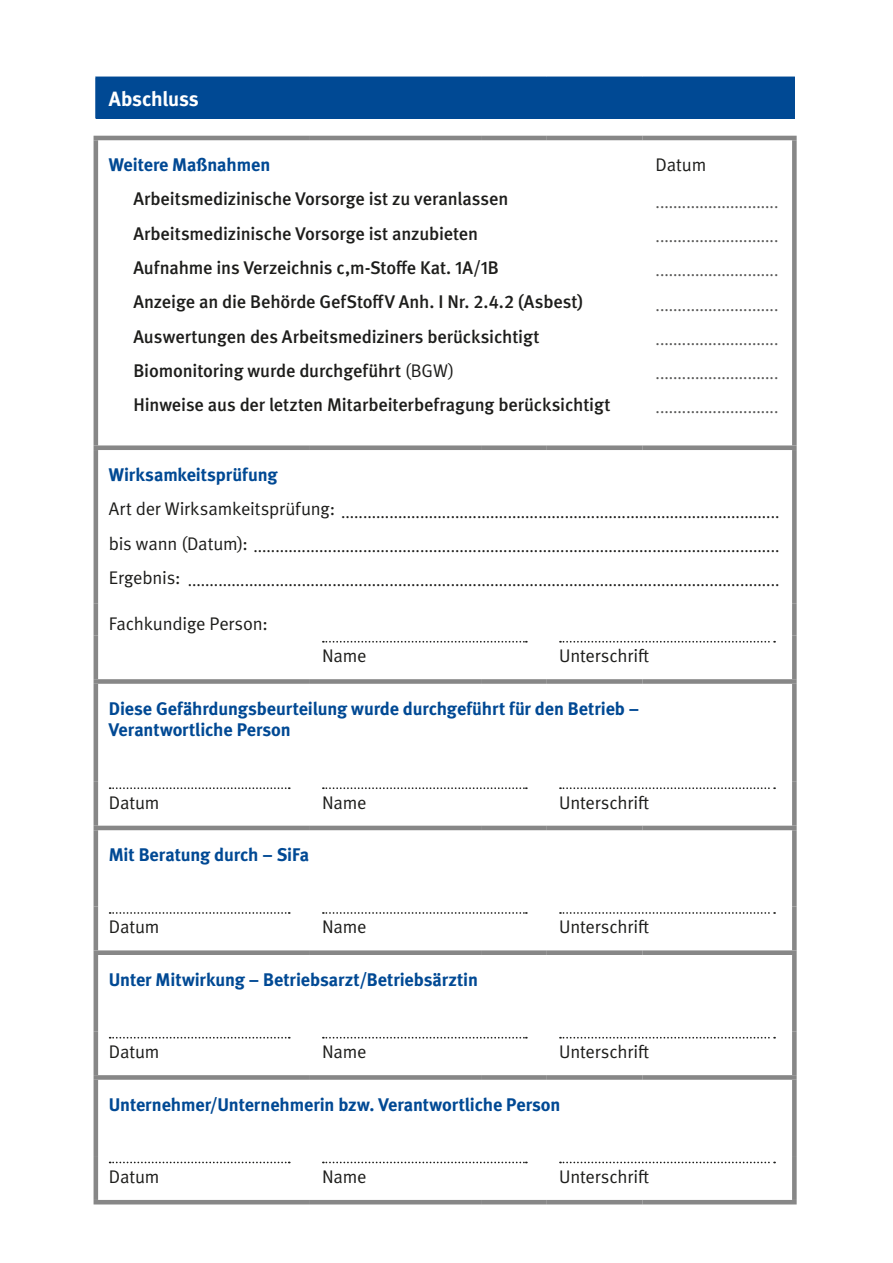
<style>
.page{position:relative;width:893px;height:1263px;background:#fff}
.page>*{position:absolute;margin:0;border:0;box-sizing:border-box;transform-origin:0 0}
.Inhalt_Tabellentext_Kopf{font:700 20.55px "DGUV Meta";letter-spacing:-.005em;color:#fff}
.Inhalt_Tabellentext_Linien{font:500 18.3px "DGUV Meta";letter-spacing:-.01em;color:#1d1d1b}
.Inhalt_Tabellentext{font:700 18.3px/21.8px "DGUV Meta";letter-spacing:-.005em;color:#004994}
.Inhalt_Tabellentext-2{font:18.3px "DGUV Meta";letter-spacing:-.01em;color:#1d1d1b}
.Inhalt_Tabellentext_Linien-2{font:700 18.3px "DGUV Meta";letter-spacing:-.005em;color:#004994}
.Inhalt_Tabellentext_Linien-3{font:18.3px "DGUV Meta";letter-spacing:-.01em;color:#1d1d1b}
.Inhalt_Tabellentext_Linien-4{font:16.05px "DGUV Meta";color:#1d1d1b}
.Inhalt_Tabellentext_Linien-5{font:16.05px/34.3px "DGUV Meta";color:#575756;text-align:justify}
.s1{font-weight:400}
.s2{font-size:18.3px}
</style>
<div class="page">
<div style="left:96px;top:77px;width:698px;height:42px;background:#004994"></div>
<hr style="left:94px;top:136px;width:215px;height:4px;background:#878787">
<hr style="left:94px;top:140px;width:4px;height:305px;background:#878787">
<hr style="left:309px;top:136px;width:172px;height:4px;background:#878787">
<hr style="left:481px;top:136px;width:65px;height:4px;background:#878787">
<hr style="left:546px;top:136px;width:97px;height:4px;background:#878787">
<hr style="left:643px;top:136px;width:154px;height:4px;background:#878787">
<div style="left:792px;top:140px;width:5px;height:305px;background:#878787"></div>
<div style="left:94px;top:445px;width:215px;height:5px;background:#878787"></div>
<hr style="left:94px;top:450px;width:4px;height:153px;background:#878787">
<div style="left:309px;top:445px;width:172px;height:5px;background:#878787"></div>
<div style="left:481px;top:445px;width:65px;height:5px;background:#878787"></div>
<div style="left:546px;top:445px;width:97px;height:5px;background:#878787"></div>
<div style="left:643px;top:445px;width:154px;height:5px;background:#878787"></div>
<div style="left:792px;top:450px;width:5px;height:153px;background:#878787"></div>
<hr style="left:94px;top:603px;width:4px;height:32px;background:#878787">
<div style="left:792px;top:603px;width:5px;height:32px;background:#878787"></div>
<hr style="left:94px;top:635px;width:4px;height:44px;background:#878787">
<div style="left:792px;top:635px;width:5px;height:44px;background:#878787"></div>
<div style="left:94px;top:679px;width:215px;height:5px;background:#878787"></div>
<hr style="left:94px;top:684px;width:4px;height:98px;background:#878787">
<div style="left:309px;top:679px;width:172px;height:5px;background:#878787"></div>
<div style="left:481px;top:679px;width:65px;height:5px;background:#878787"></div>
<div style="left:546px;top:679px;width:97px;height:5px;background:#878787"></div>
<div style="left:643px;top:679px;width:154px;height:5px;background:#878787"></div>
<div style="left:792px;top:684px;width:5px;height:98px;background:#878787"></div>
<hr style="left:94px;top:782px;width:4px;height:44px;background:#878787">
<div style="left:792px;top:782px;width:5px;height:44px;background:#878787"></div>
<hr style="left:94px;top:826px;width:215px;height:4px;background:#878787">
<hr style="left:94px;top:830px;width:4px;height:76px;background:#878787">
<hr style="left:309px;top:826px;width:172px;height:4px;background:#878787">
<hr style="left:481px;top:826px;width:65px;height:4px;background:#878787">
<hr style="left:546px;top:826px;width:97px;height:4px;background:#878787">
<hr style="left:643px;top:826px;width:154px;height:4px;background:#878787">
<div style="left:792px;top:830px;width:5px;height:76px;background:#878787"></div>
<hr style="left:94px;top:906px;width:4px;height:44px;background:#878787">
<div style="left:792px;top:906px;width:5px;height:44px;background:#878787"></div>
<div style="left:94px;top:950px;width:215px;height:5px;background:#878787"></div>
<hr style="left:94px;top:955px;width:4px;height:76px;background:#878787">
<div style="left:309px;top:950px;width:172px;height:5px;background:#878787"></div>
<div style="left:481px;top:950px;width:65px;height:5px;background:#878787"></div>
<div style="left:546px;top:950px;width:97px;height:5px;background:#878787"></div>
<div style="left:643px;top:950px;width:154px;height:5px;background:#878787"></div>
<div style="left:792px;top:955px;width:5px;height:76px;background:#878787"></div>
<hr style="left:94px;top:1031px;width:4px;height:44px;background:#878787">
<div style="left:792px;top:1031px;width:5px;height:44px;background:#878787"></div>
<div style="left:94px;top:1075px;width:215px;height:5px;background:#878787"></div>
<hr style="left:94px;top:1080px;width:4px;height:76px;background:#878787">
<div style="left:309px;top:1075px;width:172px;height:5px;background:#878787"></div>
<div style="left:481px;top:1075px;width:65px;height:5px;background:#878787"></div>
<div style="left:546px;top:1075px;width:97px;height:5px;background:#878787"></div>
<div style="left:643px;top:1075px;width:154px;height:5px;background:#878787"></div>
<div style="left:792px;top:1080px;width:5px;height:76px;background:#878787"></div>
<hr style="left:94px;top:1156px;width:4px;height:44px;background:#878787">
<div style="left:792px;top:1156px;width:5px;height:44px;background:#878787"></div>
<hr style="left:94px;top:1200px;width:215px;height:4px;background:#878787">
<hr style="left:309px;top:1200px;width:172px;height:4px;background:#878787">
<hr style="left:481px;top:1200px;width:65px;height:4px;background:#878787">
<hr style="left:546px;top:1200px;width:97px;height:4px;background:#878787">
<hr style="left:643px;top:1200px;width:154px;height:4px;background:#878787">
<hr style="left:95px;top:77px;width:214px;height:1px;background:#004994">
<hr style="left:95px;top:78px;width:1px;height:41px;background:#004994">
<hr style="left:643px;top:77px;width:152px;height:1px;background:#004994">
<hr style="left:794px;top:78px;width:1px;height:41px;background:#004994">
<svg style="left:323px;top:641px;width:204px;height:2px"></svg>
<svg style="left:560px;top:641px;width:215px;height:2px"></svg>
<svg style="left:110px;top:787px;width:180px;height:2px"></svg>
<svg style="left:323px;top:787px;width:204px;height:2px"></svg>
<svg style="left:560px;top:787px;width:215px;height:2px"></svg>
<svg style="left:110px;top:912px;width:180px;height:2px"></svg>
<svg style="left:323px;top:912px;width:204px;height:2px"></svg>
<svg style="left:560px;top:912px;width:215px;height:2px"></svg>
<svg style="left:110px;top:1037px;width:180px;height:1px"></svg>
<svg style="left:323px;top:1037px;width:204px;height:1px"></svg>
<svg style="left:560px;top:1037px;width:215px;height:1px"></svg>
<svg style="left:110px;top:1161px;width:180px;height:2px"></svg>
<svg style="left:323px;top:1161px;width:204px;height:2px"></svg>
<svg style="left:560px;top:1161px;width:215px;height:2px"></svg>
<p class="Inhalt_Tabellentext_Kopf" style="left:109px;top:86px;width:92px">Abschluss</p>
<p class="Inhalt_Tabellentext" style="left:109px;top:154px;width:163px">Weitere Maßnahmen</p>
<p class="Inhalt_Tabellentext_Linien" style="left:133px;top:189px;width:376px">Arbeitsmedizinische Vorsorge ist zu veranlassen</p>
<p class="Inhalt_Tabellentext_Linien" style="left:133px;top:223px;width:346px">Arbeitsmedizinische Vorsorge ist anzubieten</p>
<p class="Inhalt_Tabellentext_Linien" style="left:133px;top:257px;width:367px">Aufnahme ins Verzeichnis c,m-Stoffe Kat. 1A/1B</p>
<p class="Inhalt_Tabellentext_Linien" style="left:133px;top:291px;width:451px">Anzeige an die Behörde GefStoffV Anh. I Nr. 2.4.2 (Asbest)</p>
<p class="Inhalt_Tabellentext_Linien" style="left:133px;top:326px;width:408px">Auswertungen des Arbeitsmediziners berücksichtigt</p>
<p class="Inhalt_Tabellentext_Linien" style="left:133px;top:360px;width:322px">Biomonitoring wurde durchgeführt <span class="s1">(BGW)</span></p>
<p class="Inhalt_Tabellentext_Linien" style="left:133px;top:394px;width:479px">Hinweise aus der letzten Mitarbeiterbefragung berücksichtigt</p>
<p class="Inhalt_Tabellentext_Linien-3" style="left:656px;top:154px;width:52px">Datum</p>
<p class="Inhalt_Tabellentext_Linien-5" style="left:656px;top:185px;width:124px">............................ ............................ ............................ ............................ ............................ ............................ ............................</p>
<p class="Inhalt_Tabellentext_Linien-2" style="left:109px;top:464px;width:170px">Wirksamkeitsprüfung</p>
<p class="Inhalt_Tabellentext_Linien-4" style="left:109px;top:503px;width:672px"><span class="s2">Art der Wirksamkeitsprüfung:</span> ....................................................................................................</p>
<p class="Inhalt_Tabellentext_Linien-4" style="left:109px;top:537px;width:672px"><span class="s2">bis wann (Datum):</span> ........................................................................................................................</p>
<p class="Inhalt_Tabellentext_Linien-4" style="left:109px;top:571px;width:672px"><span class="s2">Ergebnis:</span> .......................................................................................................................................</p>
<p class="Inhalt_Tabellentext-2" style="left:109px;top:613px;width:161px">Fachkundige Person:</p>
<p class="Inhalt_Tabellentext-2" style="left:322px;top:645px;width:46px">Name</p>
<p class="Inhalt_Tabellentext-2" style="left:559px;top:645px;width:92px">Unterschrift</p>
<p class="Inhalt_Tabellentext" style="left:109px;top:698px;width:532px">Diese Gefährdungsbeurteilung wurde durchgeführt für den Betrieb –<br>Verantwortliche Person</p>
<p class="Inhalt_Tabellentext-2" style="left:109px;top:791px;width:52px">Datum</p>
<p class="Inhalt_Tabellentext-2" style="left:322px;top:791px;width:46px">Name</p>
<p class="Inhalt_Tabellentext-2" style="left:559px;top:791px;width:92px">Unterschrift</p>
<p class="Inhalt_Tabellentext" style="left:109px;top:844px;width:202px">Mit Beratung durch – SiFa</p>
<p class="Inhalt_Tabellentext-2" style="left:109px;top:916px;width:52px">Datum</p>
<p class="Inhalt_Tabellentext-2" style="left:322px;top:916px;width:46px">Name</p>
<p class="Inhalt_Tabellentext-2" style="left:559px;top:916px;width:92px">Unterschrift</p>
<p class="Inhalt_Tabellentext" style="left:109px;top:969px;width:371px">Unter Mitwirkung – Betriebsarzt/Betriebsärztin</p>
<p class="Inhalt_Tabellentext-2" style="left:109px;top:1041px;width:52px">Datum</p>
<p class="Inhalt_Tabellentext-2" style="left:322px;top:1041px;width:46px">Name</p>
<p class="Inhalt_Tabellentext-2" style="left:559px;top:1041px;width:92px">Unterschrift</p>
<p class="Inhalt_Tabellentext" style="left:109px;top:1094px;width:453px">Unternehmer/Unternehmerin bzw. Verantwortliche Person</p>
<p class="Inhalt_Tabellentext-2" style="left:109px;top:1166px;width:52px">Datum</p>
<p class="Inhalt_Tabellentext-2" style="left:322px;top:1166px;width:46px">Name</p>
<p class="Inhalt_Tabellentext-2" style="left:559px;top:1166px;width:92px">Unterschrift</p>
</div>
